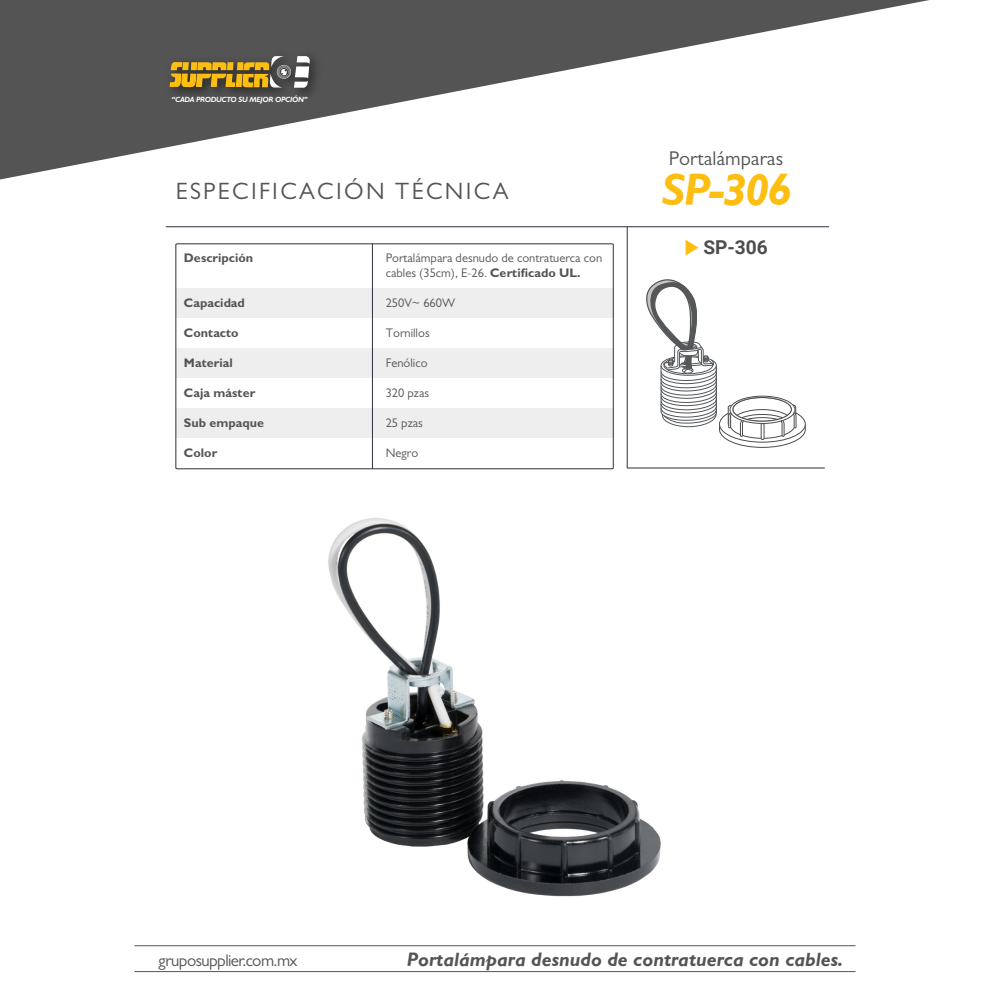
<style>
.page{position:relative;width:990px;height:990px;background:#fff}
.page>*{position:absolute;margin:0;border:0;box-sizing:border-box;transform-origin:0 0}
.t1{font:italic 700 45.38px "Gill Sans";color:#fdbe12}
.t2{font:23.75px "Gill Sans";letter-spacing:.1em;color:#545454}
.t3{font:20px "Gill Sans";color:#545454}
.t4{font:italic 700 19.5px "Gill Sans";color:#545454}
.t5{font:700 19.12px "Roboto";color:#4d4d4f}
.t6{font:16.88px "Gill Sans";letter-spacing:-.035em;color:#545454}
.t7{font:12.5px/15px "Gill Sans";color:#545454}
.t8{font:700 12.5px "Gill Sans";color:#545454}
.t9{font:italic 700 7.62px "Gill Sans";letter-spacing:-.035em;color:#fff}
.s1{font-weight:700}
.s2{font-family:"Inter";font-weight:400;font-size:17.38px;color:#fdbe12}
</style>
<div class="page">
<svg style="left:0;top:0;width:929px;height:180px"></svg>
<svg style="left:176px;top:244px;width:438px;height:225px"></svg>
<hr style="left:166px;top:227px;width:663px;height:1px;background:#2f303c">
<hr style="left:627px;top:227px;width:1px;height:241px;background:#2f303c">
<hr style="left:372px;top:244px;width:1px;height:225px;background:#2f303c">
<img style="left:328px;top:518px;width:333px;height:379px">
<img style="left:160px;top:47px;width:166px;height:57px">
<svg style="left:170px;top:56px;width:140px;height:32px;background:#978144"></svg>
<hr style="left:134px;top:946px;width:722px;height:1px;background:#545454">
<hr style="left:134px;top:971px;width:722px;height:1px;background:#545454">
<svg style="left:646px;top:279px;width:160px;height:169px"></svg>
<div style="left:761px;top:423px;width:4px;height:17px;border:1px solid #4d4d4f"></div>
<hr style="left:627px;top:468px;width:198px;height:1px;background:#2f303c">
<p class="t9" style="left:172px;top:95px;width:137px">“CADA PRODUCTO SU MEJOR OPCIÓN”</p>
<h2 class="t2" style="left:176px;top:177px;width:334px">ESPECIFICACIÓN TÉCNICA</h2>
<p class="t8" style="left:184px;top:250px;width:71px">Descripción</p>
<p class="t8" style="left:184px;top:295px;width:62px">Capacidad</p>
<p class="t8" style="left:184px;top:325px;width:56px">Contacto</p>
<p class="t8" style="left:184px;top:355px;width:50px">Material</p>
<p class="t8" style="left:184px;top:385px;width:73px">Caja máster</p>
<p class="t8" style="left:184px;top:415px;width:82px">Sub empaque</p>
<p class="t8" style="left:184px;top:445px;width:35px">Color</p>
<p class="t7" style="left:386px;top:250px;width:218px">Portalámpara desnudo de contratuerca con cables (35cm), E-26. <span class="s1">Certificado UL.</span></p>
<p class="t7" style="left:386px;top:295px;width:71px">250V~ 660W</p>
<p class="t7" style="left:386px;top:325px;width:46px">Tornillos</p>
<p class="t7" style="left:386px;top:355px;width:44px">Fenólico</p>
<p class="t7" style="left:386px;top:385px;width:45px">320 pzas</p>
<p class="t7" style="left:386px;top:415px;width:39px">25 pzas</p>
<p class="t7" style="left:386px;top:445px;width:34px">Negro</p>
<h3 class="t3" style="left:669px;top:146px;width:116px">Portalámparas</h3>
<h1 class="t1" style="left:662px;top:164px;width:131px">SP-306</h1>
<h3 class="t5" style="left:684px;top:233px;width:85px"><span class="s2">▶</span> SP-306</h3>
<h3 class="t6" style="left:159px;top:951px;width:140px">gruposupplier.com.mx</h3>
<h3 class="t4" style="left:407px;top:948px;width:438px">Portalámpara desnudo de contratuerca con cables.</h3>
</div>
